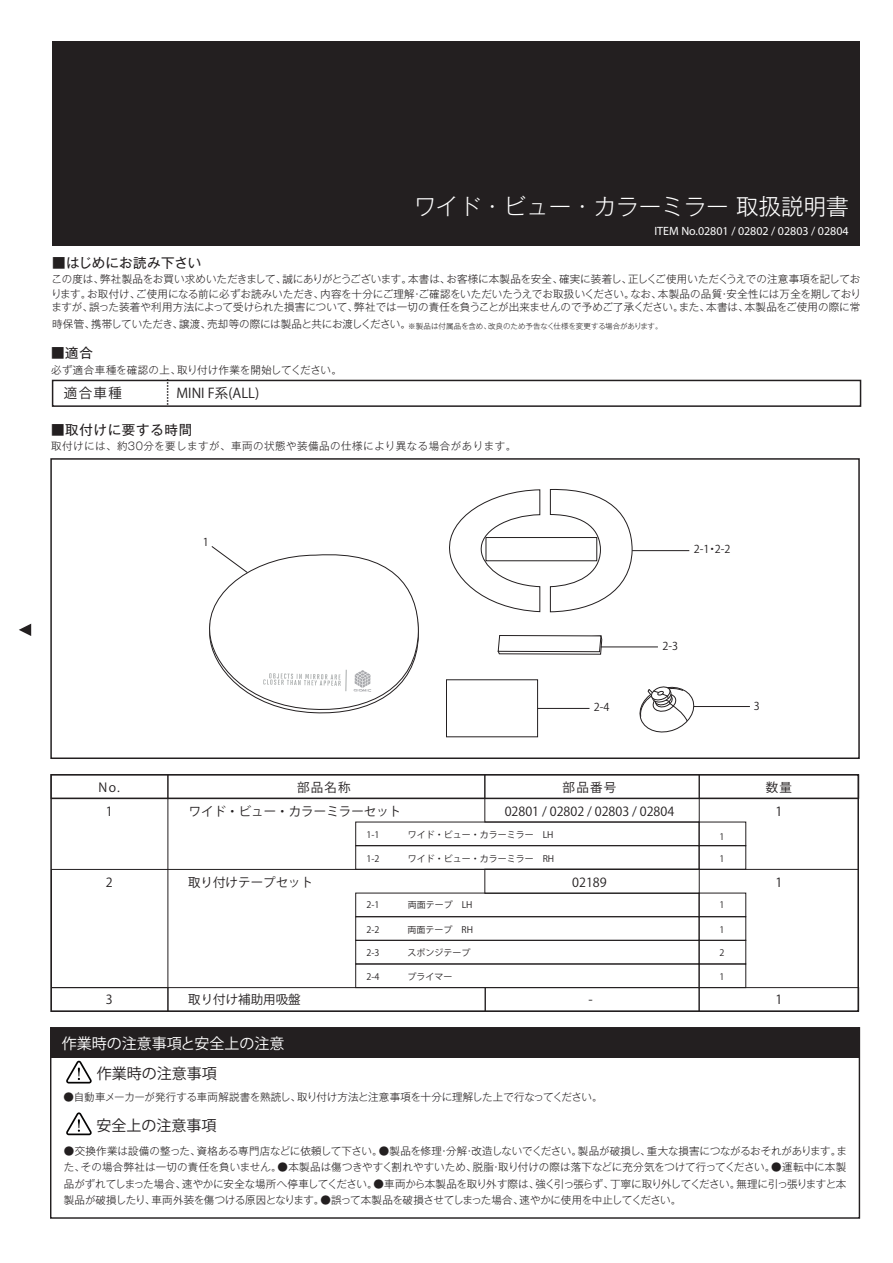
<style>
.page{position:relative;width:893px;height:1263px;background:#fff}
.page>*{position:absolute;margin:0;border:0;box-sizing:border-box;transform-origin:0 0}
.t1{font:300 22.5px "Gothic MB101 Pro";color:#fff}
.t2{font:15px "Koz Go Pr 6 N";color:#231f20}
.t3{font:15px "Koz Go Pr 6 N";color:#fff}
.t4{font:13.5px "Gothic MB101 Pro";letter-spacing:.04em;color:#231f20}
.t5{font:13.5px "Gothic MB101 Pro";letter-spacing:.01em;color:#231f20}
.t6{font:13.5px "Koz Go Pro";color:#231f20}
.t7{font:13.5px "Koz Go Pr 6 N";color:#231f20}
.t8{font:12.45px/23.7px "Koz Go Pro";color:#231f20;text-align:center}
.t9{font:12px "Myriad Pro";color:#fff}
.t10{font:10.8px "Koz Go Pr 6 N";color:#231f20}
.t11{font:300 10.5px/16.5px "Gothic MB101 Pro";color:#231f20}
.t12{font:300 10.5px "Gothic MB101 Pro";letter-spacing:-.02em;color:#231f20}
.t13{font:300 10.5px "Gothic MB101 Pro";letter-spacing:.045em;color:#231f20}
.t14{font:9px "Koz Go Pro";color:#231f20}
.t15{font:300 7.5px "Gothic MB101 Pro";letter-spacing:-.01em;color:#231f20}
</style>
<div class="page">
<div style="left:52px;top:41px;width:808px;height:204px;background:#231f20"></div>
<svg style="left:19px;top:624px;width:12px;height:12px"></svg>
<svg style="left:167px;top:379px;width:1px;height:25px"></svg>
<div style="left:52px;top:380px;width:809px;height:27px;border:2px solid #231f20"></div>
<div style="left:699px;top:774px;width:160px;height:25px;border:1px solid #231f20"></div>
<div style="left:168px;top:774px;width:317px;height:25px;border:1px solid #231f20"></div>
<div style="left:699px;top:845px;width:47px;height:25px;border:1px solid #231f20"></div>
<div style="left:51px;top:774px;width:117px;height:25px;border:1px solid #231f20"></div>
<div style="left:484px;top:774px;width:216px;height:48px;border:1px solid #231f20"></div>
<div style="left:51px;top:869px;width:117px;height:119px;border:1px solid #231f20"></div>
<div style="left:355px;top:822px;width:344px;height:24px;border:1px solid #231f20"></div>
<div style="left:355px;top:893px;width:344px;height:24px;border:1px solid #231f20"></div>
<div style="left:355px;top:916px;width:344px;height:25px;border:1px solid #231f20"></div>
<div style="left:699px;top:916px;width:47px;height:25px;border:1px solid #231f20"></div>
<div style="left:355px;top:940px;width:344px;height:24px;border:1px solid #231f20"></div>
<div style="left:699px;top:940px;width:47px;height:24px;border:1px solid #231f20"></div>
<div style="left:355px;top:963px;width:344px;height:25px;border:1px solid #231f20"></div>
<div style="left:699px;top:963px;width:47px;height:25px;border:1px solid #231f20"></div>
<hr style="left:168px;top:798px;width:1px;height:71px;background:#231f20">
<hr style="left:168px;top:869px;width:691px;height:1px;background:#231f20">
<div style="left:168px;top:987px;width:318px;height:24px;border:1px solid #231f20"></div>
<div style="left:51px;top:987px;width:117px;height:24px;border:1px solid #231f20"></div>
<div style="left:485px;top:987px;width:214px;height:24px;border:1px solid #231f20"></div>
<div style="left:699px;top:987px;width:160px;height:24px;border:1px solid #231f20"></div>
<hr style="left:51px;top:798px;width:807px;height:1px;background:#231f20">
<div style="left:51px;top:1028px;width:808px;height:29px;background:#231f20"></div>
<svg style="left:66px;top:1061px;width:26px;height:22px"></svg>
<svg style="left:66px;top:1112px;width:26px;height:23px"></svg>
<div style="left:50px;top:1027px;width:810px;height:192px;border:1px solid #231f20"></div>
<div style="left:50px;top:458px;width:810px;height:301px;border:2px solid #231f20"></div>
<svg style="left:449px;top:489px;width:91px;height:123px"></svg>
<svg style="left:550px;top:489px;width:82px;height:123px"></svg>
<svg style="left:639px;top:686px;width:56px;height:47px"></svg>
<hr style="left:632px;top:550px;width:57px;height:1px;background:#231f20">
<hr style="left:601px;top:647px;width:57px;height:1px;background:#231f20">
<hr style="left:532px;top:708px;width:57px;height:1px;background:#231f20">
<hr style="left:694px;top:706px;width:56px;height:1px;background:#231f20">
<svg style="left:209px;top:546px;width:210px;height:168px"></svg>
<svg style="left:498px;top:635px;width:104px;height:20px"></svg>
<div style="left:446px;top:679px;width:92px;height:58px;background:#fff;border:1px solid #231f20"></div>
<h1 class="t1" style="left:414px;top:188px;width:436px">ワイド・ビュー・カラーミラー 取扱説明書</h1>
<p class="t5" style="left:52px;top:252px;width:150px">■はじめにお読み下さい</p>
<p class="t9" style="left:654px;top:224px;width:196px">ITEM No.02801 / 02802 / 02803 / 02804</p>
<p class="t11" style="left:51px;top:271px;width:811px;line-height:14.5px">この度は、弊社製品をお買い求めいただきまして、誠にありがとうございます。本書は、お客様に本製品を安全、確実に装着し、正しくご使用いただくうえでの注意事項を記しております。お取付け、ご使用になる前に必ずお読みいただき、内容を十分にご理解・ご確認をいただいたうえでお取扱いください。なお、本製品の品質・安全性には万全を期しており</p>
<p class="t11" style="left:51px;top:297px;width:810px">ますが、誤った装着や利用方法によって受けられた損害について、弊社では一切の責任を負うことが出来ませんので予めご了承ください。また、本書は、本製品をご使用の際に常時保管、携帯していただき、譲渡、売却等の際には製品と共にお渡しください。</p>
<p class="t15" style="left:408px;top:319px;width:256px">※製品は付属品を含め、改良のため予告なく仕様を変更する場合があります。</p>
<p class="t4" style="left:51px;top:342px;width:43px">■適合</p>
<p class="t11" style="left:51px;top:360px;width:292px">必ず適合車種を確認の上、取り付け作業を開始してください。</p>
<p class="t7" style="left:64px;top:385px;width:60px">適合車種</p>
<p class="t6" style="left:177px;top:384px;width:84px">MINI F系(ALL)</p>
<p class="t4" style="left:51px;top:418px;width:143px">■取付けに要する時間</p>
<p class="t13" style="left:51px;top:437px;width:467px">取付けには、約30分を要しますが、車両の状態や装備品の仕様により異なる場合があります。</p>
<p class="t10" style="left:694px;top:543px;width:114px">2-1・2-2　　　　　　　</p>
<p class="t8" style="left:99px;top:776px;width:23px">No.</p>
<p class="t8" style="left:297px;top:776px;width:55px">部品名称</p>
<p class="t8" style="left:563px;top:776px;width:55px">部品番号</p>
<p class="t8" style="left:766px;top:776px;width:28px">数量<br>1</p>
<p class="t8" style="left:106px;top:800px;width:8px">1</p>
<p class="t8" style="left:189px;top:800px;width:214px">ワイド・ビュー・カラーミラーセット</p>
<p class="t8" style="left:505px;top:800px;width:171px">02801 / 02802 / 02803 / 02804</p>
<p class="t14" style="left:366px;top:829px;width:14px">1-1</p>
<p class="t14" style="left:408px;top:829px;width:147px">ワイド・ビュー・カラーミラー　LH</p>
<p class="t14" style="left:720px;top:831px;width:6px">1</p>
<p class="t8" style="left:106px;top:871px;width:8px">2</p>
<p class="t8" style="left:188px;top:871px;width:127px">取り付けテープセット</p>
<p class="t14" style="left:366px;top:853px;width:14px">1-2</p>
<p class="t14" style="left:408px;top:853px;width:148px">ワイド・ビュー・カラーミラー　RH</p>
<p class="t14" style="left:720px;top:853px;width:6px">1</p>
<p class="t8" style="left:572px;top:871px;width:36px">02189</p>
<p class="t8" style="left:775px;top:870px;width:8px">1</p>
<p class="t14" style="left:366px;top:899px;width:14px">2-1</p>
<p class="t14" style="left:408px;top:899px;width:66px">両面テープ　LH</p>
<p class="t14" style="left:720px;top:899px;width:6px">1</p>
<p class="t14" style="left:366px;top:923px;width:14px">2-2</p>
<p class="t14" style="left:408px;top:923px;width:67px">両面テープ　RH</p>
<p class="t14" style="left:720px;top:923px;width:6px">1</p>
<p class="t14" style="left:366px;top:947px;width:14px">2-3</p>
<p class="t14" style="left:408px;top:947px;width:64px">スポンジテープ</p>
<p class="t14" style="left:720px;top:947px;width:6px">2</p>
<p class="t14" style="left:366px;top:971px;width:14px">2-4</p>
<p class="t14" style="left:408px;top:971px;width:46px">プライマー</p>
<p class="t14" style="left:720px;top:971px;width:6px">1</p>
<p class="t8" style="left:106px;top:988px;width:8px">3</p>
<p class="t8" style="left:188px;top:988px;width:114px">取り付け補助用吸盤</p>
<p class="t8" style="left:589px;top:988px;width:6px">-</p>
<p class="t8" style="left:775px;top:988px;width:8px">1</p>
<h2 class="t3" style="left:62px;top:1035px;width:224px">作業時の注意事項と安全上の注意</h2>
<h2 class="t2" style="left:97px;top:1065px;width:121px">作業時の注意事項</h2>
<h2 class="t2" style="left:97px;top:1117px;width:122px">安全上の注意事項</h2>
<p class="t11" style="left:64px;top:1141px;width:785px;text-align:justify">●交換作業は設備の整った、資格ある専門店などに依頼して下さい。●製品を修理・分解・改造しないでください。製品が破損し、重大な損害につながるおそれがあります。また、その場合弊社は一切の責任を負いません。●本製品は傷つきやすく割れやすいため、脱脂・取り付けの際は落下などに充分気をつけて行ってください。●運転中に本製品がずれてしまった場合、速やかに安全な場所へ停車してください。●車両から本製品を取り外す際は、強く引っ張らず、丁寧に取り外してください。無理に引っ張りますと本製品が破損したり、車両外装を傷つける原因となります。●誤って本製品を破損させてしまった場合、速やかに使用を中止してください。</p>
<p class="t12" style="left:63px;top:1088px;width:541px">●自動車メーカーが発行する車両解説書を熟読し、取り付け方法と注意事項を十分に理解した上で行なってください。</p>
</div>
